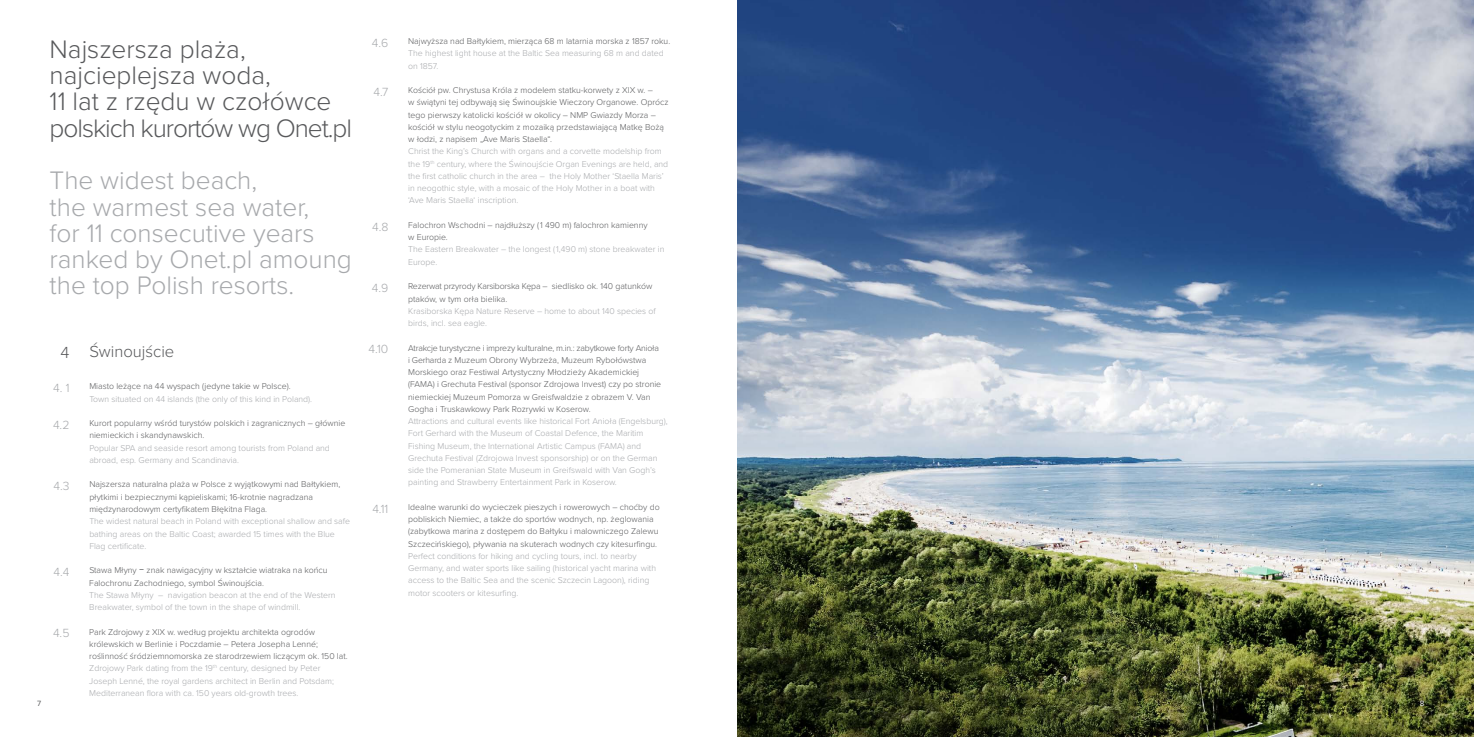
<style>
.page{position:relative;width:1474px;height:737px;background:#fff}
.page>*{position:absolute;margin:0;border:0;box-sizing:border-box;transform-origin:0 0}
.t1{font:300 26.25px/26.2px "Proxima Nova";color:#a7a9ac}
.t2{font:300 26.25px/26.2px "Proxima Nova";color:#58595b}
.t3{font:300 16.62px "Proxima Nova";color:#58595b}
.t4{font:300 12.25px "Proxima Nova";color:#a7a9ac}
.t5{font:300 8.75px/12.2px "Proxima Nova";color:#58595b}
.t6{font:300 8.75px/12.2px "Proxima Nova";color:#a7a9ac}
.t7{font:7.88px "Proxima Nova";color:#58595b}
.t8{font:7.88px "Proxima Nova";color:#fff}
.s1{font-family:"DIN Pro";font-weight:400;font-size:9.62px}
.s2{color:#a7a9ac}
</style>
<div class="page">
<img style="left:737px;top:0;width:736px;height:737px">
<h1 class="t2" style="left:50px;top:35px;width:304px">Najszersza plaża, najcieplejsza woda,<br>11 lat z rzędu w czołówce polskich kurortów wg Onet.pl</h1>
<h1 class="t1" style="left:50px;top:166px;width:304px">The widest beach,<br>the warmest sea water,<br>for 11 consecutive years ranked by Onet.pl amoung the top Polish resorts.</h1>
<h2 class="t3" style="left:60px;top:339px;width:115px">4 Świnoujście</h2>
<h3 class="t4" style="left:53px;top:379px;width:18px">4. 1</h3>
<h3 class="t4" style="left:53px;top:416px;width:18px">4.2</h3>
<p class="t5" style="left:89px;top:380px;width:203px">Miasto leżące na 44 wyspach (jedyne takie w Polsce).</p>
<p class="t6" style="left:89px;top:392px;width:224px">Town situated on 44 islands (the only of this kind in Poland).</p>
<p class="t5" style="left:89px;top:416px;width:258px">Kurort popularny wśród turystów polskich i zagranicznych – głównie niemieckich i skandynawskich.</p>
<p class="t6" style="left:89px;top:441px;width:242px">Popular SPA and seaside resort among tourists from Poland and abroad, esp. Germany and Scandinavia.</p>
<p class="t5" style="left:89px;top:478px;width:252px">Najszersza naturalna plaża w Polsce z wyjątkowymi nad Bałtykiem, płytkimi i bezpiecznymi kąpieliskami; 16-krotnie nagradzana międzynarodowym certyfikatem Błękitna Flaga.</p>
<p class="t6" style="left:89px;top:514px;width:262px">The widest natural beach in Poland with exceptional shallow and safe bathing areas on the Baltic Coast; awarded 15 times with the Blue<br>Flag certificate.</p>
<p class="t5" style="left:89px;top:563px;width:240px">Stawa Młyny <span class="s1">–</span> znak nawigacyjny w kształcie wiatraka na końcu<br>Falochronu Zachodniego, symbol Świnoujścia.</p>
<p class="t6" style="left:89px;top:588px;width:248px">The Stawa Młyny – navigation beacon at the end of the Western<br>Breakwater, symbol of the town in the shape of windmill.</p>
<p class="t5" style="left:89px;top:625px;width:260px">Park Zdrojowy z XIX w. według projektu architekta ogrodów królewskich w Berlinie i Poczdamie – Petera Josepha Lenné; roślinność śródziemnomorska ze starodrzewiem liczącym ok. 150 lat.<br><span class="s2">Zdrojowy Park dating from the 19</span><sup>th</sup> <span class="s2">century, designed by Peter Joseph Lenné, the royal gardens architect in Berlin and Potsdam; Mediterranean flora with ca. 150 years old-growth trees.</span></p>
<h3 class="t4" style="left:53px;top:477px;width:17px">4.3</h3>
<h3 class="t4" style="left:54px;top:563px;width:17px">4.4</h3>
<h3 class="t4" style="left:53px;top:624px;width:18px">4.5</h3>
<h3 class="t4" style="left:372px;top:34px;width:18px">4.6</h3>
<h3 class="t4" style="left:373px;top:83px;width:16px">4.7</h3>
<h3 class="t4" style="left:372px;top:217px;width:18px">4.8</h3>
<h3 class="t4" style="left:372px;top:279px;width:18px">4.9</h3>
<h3 class="t4" style="left:368px;top:340px;width:21px">4.10</h3>
<h3 class="t4" style="left:372px;top:499px;width:18px">4.11</h3>
<p class="t5" style="left:408px;top:35px;width:263px">Najwyższa nad Bałtykiem, mierząca 68 m latarnia morska z 1857 roku.</p>
<p class="t6" style="left:408px;top:47px;width:257px">The highest light house at the Baltic Sea measuring 68 m and dated on 1857.</p>
<p class="t5" style="left:408px;top:84px;width:262px">Kościół pw. Chrystusa Króla z modelem statku-korwety z XIX w. –<br>w świątyni tej odbywają się Świnoujskie Wieczory Organowe. Oprócz tego pierwszy katolicki kościół w okolicy – NMP Gwiazdy Morza – kościół w stylu neogotyckim z mozaiką przedstawiającą Matkę Bożą w łodzi, z napisem „Ave Maris Staella“.</p>
<p class="t6" style="left:408px;top:145px;width:261px">Christ the King’s Church with organs and a corvette modelship from the 19<sup>th</sup> century, where the Świnoujście Organ Evenings are held, and the first catholic church in the area – the Holy Mother ‘Staella Maris’ in neogothic style, with a mosaic of the Holy Mother in a boat with ‘Ave Maris Staella‘ inscription.</p>
<p class="t5" style="left:408px;top:218px;width:241px">Falochron Wschodni – najdłuższy (1 490 m) falochron kamienny w Europie.</p>
<p class="t6" style="left:408px;top:243px;width:258px">The Eastern Breakwater – the longest (1,490 m) stone breakwater in<br>Europe.</p>
<p class="t5" style="left:408px;top:280px;width:246px">Rezerwat przyrody Karsiborska Kępa – siedlisko ok. 140 gatunków ptaków, w tym orła bielika.</p>
<p class="t6" style="left:408px;top:304px;width:249px">Krasiborska Kępa Nature Reserve – home to about 140 species of birds, incl. sea eagle.</p>
<p class="t5" style="left:408px;top:341px;width:254px">Atrakcje turystyczne i imprezy kulturalne, m.in.: zabytkowe forty Anioła i Gerharda z Muzeum Obrony Wybrzeża, Muzeum Rybołówstwa Morskiego oraz Festiwal Artystyczny Młodzieży Akademickiej (FAMA) i Grechuta Festival (sponsor Zdrojowa Invest) czy po stronie niemieckiej Muzeum Pomorza w Greisfwaldzie z obrazem V. Van Gogha i Truskawkowy Park Rozrywki w Koserow.</p>
<p class="t6" style="left:408px;top:414px;width:261px">Attractions and cultural events like historical Fort Anioła (Engelsburg), Fort Gerhard with the Museum of Coastal Defence, the Maritim Fishing Museum, the International Artistic Campus (FAMA) and Grechuta Festival (Zdrojowa Invest sponsorship) or on the German side the Pomeranian State Museum in Greifswald with Van Gogh’s painting and Strawberry Entertainment Park in Koserow.</p>
<p class="t5" style="left:408px;top:500px;width:253px">Idealne warunki do wycieczek pieszych i rowerowych – choćby do pobliskich Niemiec, a także do sportów wodnych, np. żeglowania (zabytkowa marina z dostępem do Bałtyku i malowniczego Zalewu Szczecińskiego), pływania na skuterach wodnych czy kitesurfingu.</p>
<p class="t6" style="left:408px;top:549px;width:249px">Perfect conditions for hiking and cycling tours, incl. to nearby Germany, and water sports like sailing (historical yacht marina with access to the Baltic Sea and the scenic Szczecin Lagoon), riding motor scooters or kitesurfing.</p>
<p class="t7" style="left:37px;top:697px;width:6px">7</p>
<p class="t8" style="left:1419px;top:697px;width:6px">8</p>
</div>
